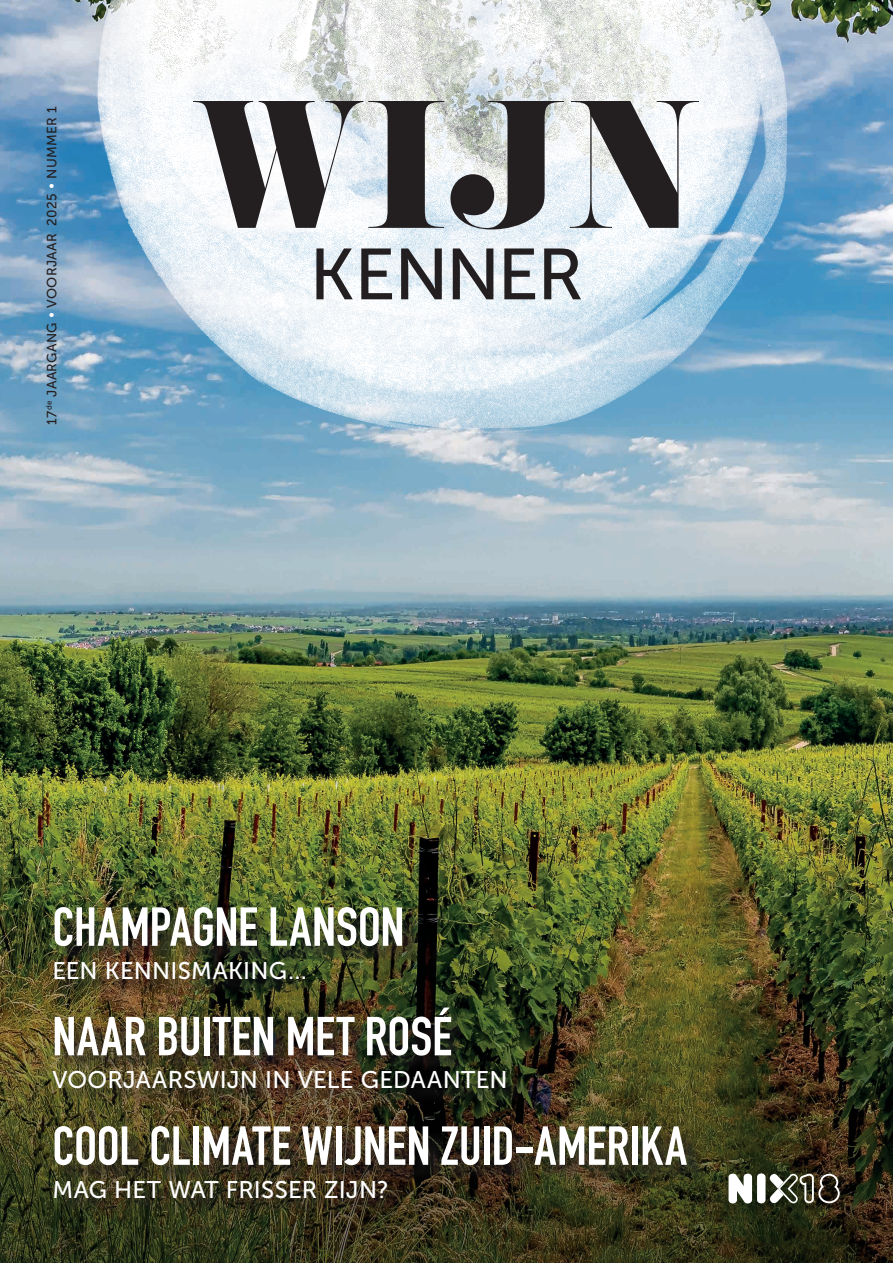
<style>
.page{position:relative;width:893px;height:1263px;background:#fff}
.page>*{position:absolute;margin:0;border:0;box-sizing:border-box;transform-origin:0 0}
.t1{font:162px "Pistilli";color:#231f20}
.t2{font:72px "Museo Sans 500";letter-spacing:-.02em;color:#231f20}
.t3{font:700 54px "DIN Condensed";color:#fff}
.t4{font:24px "Museo Sans 500";letter-spacing:.01em;color:#fff}
.t5{font:13.5px "Museo Sans 500";letter-spacing:.025em;color:#231f20}
.s1{color:#fff}
</style>
<div class="page">
<img style="left:0;top:0;width:893px;height:709px">
<img style="left:92px;top:0;width:720px;height:438px">
<img style="left:0;top:709px;width:893px;height:554px">
<div style="left:56px;top:910px;width:649px;height:306px;background:#231f20;opacity:.75"></div>
<div style="left:757px;top:1173px;width:8px;height:30px;background:#fff;border-radius:4px"></div>
<svg style="left:729px;top:1173px;width:23px;height:30px"></svg>
<svg style="left:769px;top:1174px;width:71px;height:29px"></svg>
<p class="t5" style="left:44px;top:425px;width:319px;rotate:-90deg">17<sup>de</sup> JAARGANG <span class="s1">•</span> VOORJAAR 2025 <span class="s1">•</span> NUMMER 1</p>
<h1 class="t1" style="left:191px;top:62px;width:512px">WIJN</h1>
<h2 class="t2" style="left:310px;top:235px;width:275px">KENNER</h2>
<h3 class="t3" style="left:52px;top:890px;width:354px">CHAMPAGNE LANSON</h3>
<p class="t4" style="left:52px;top:957px;width:256px">EEN KENNISMAKING...</p>
<h3 class="t3" style="left:52px;top:1000px;width:401px">NAAR BUITEN MET ROSÉ</h3>
<p class="t4" style="left:52px;top:1067px;width:457px">VOORJAARSWIJN IN VELE GEDAANTEN</p>
<h3 class="t3" style="left:52px;top:1109px;width:636px">COOL CLIMATE WIJNEN ZUID-AMERIKA</h3>
<p class="t4" style="left:52px;top:1176px;width:338px">MAG HET WAT FRISSER ZIJN?</p>
</div>
